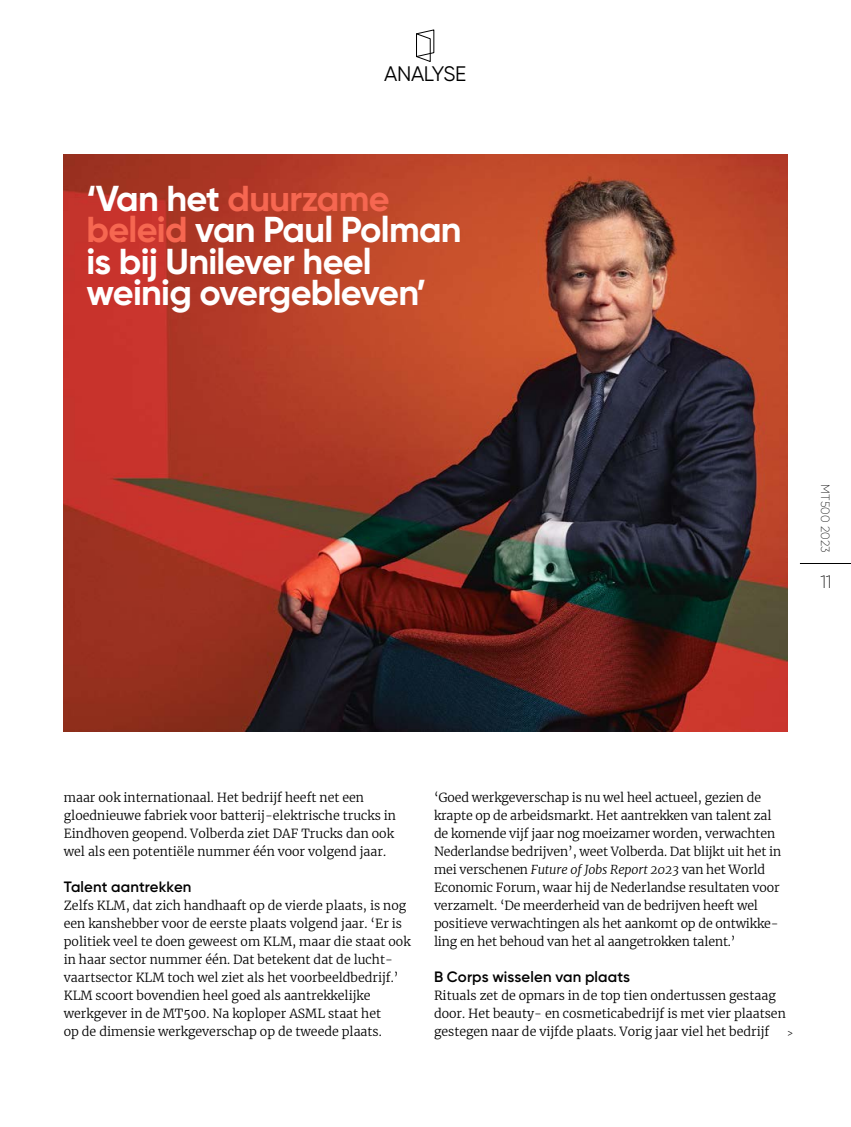
<style>
.page{position:relative;width:851px;height:1127px;background:#fff}
.page>*{position:absolute;margin:0;border:0;box-sizing:border-box;transform-origin:0 0}
.Citaat_2{font:700 36px/31.5px "Gilroy";letter-spacing:-.02em;color:#fff}
._07_FLAG_light_11pt{font:21px "Gilroy";letter-spacing:-.015em;color:#000}
.t1{font:200 18px "Gilroy";color:#000}
.Paraheader_1{font:600 15px "Gilroy";letter-spacing:.01em;color:#000}
.Body_1{font:300 12.45px/18px "Merriweather";color:#000}
.t2{font:200 12px "Gilroy";color:#000}
.Body_1-2{font:300 9px "Merriweather";color:#000}
.s1{color:#f66751}
.s2{font-style:italic}
</style>
<div class="page">
<img style="left:64px;top:155px;width:723px;height:577px">
<hr style="left:799px;top:563px;width:51px;height:1px;background:#000">
<svg style="left:416px;top:29px;width:18px;height:33px"></svg>
<p class="_07_FLAG_light_11pt" style="left:384px;top:60px;width:84px">ANALYSE</p>
<p class="Citaat_2" style="left:86px;top:182px;width:376px">‘Van het <span class="s1">duurzame beleid</span> van Paul Polman is bij Unilever heel weinig overgebleven’</p>
<p class="t2" style="left:832px;top:484px;width:70px;rotate:90deg">MT500 2023</p>
<h3 class="t1" style="left:820px;top:571px;width:13px">11</h3>
<p class="Body_1" style="left:64px;top:788px;width:334px">maar ook internationaal. Het bedrijf heeft net een gloednieuwe fabriek voor batterij-elektrische trucks in Eindhoven geopend. Volberda ziet DAF Trucks dan ook wel als een potentiële nummer één voor volgend jaar.</p>
<p class="Paraheader_1" style="left:64px;top:877px;width:129px">Talent aantrekken</p>
<p class="Body_1" style="left:64px;top:896px;width:348px">Zelfs KLM, dat zich handhaaft op de vierde plaats, is nog een kanshebber voor de eerste plaats volgend jaar. ‘Er is politiek veel te doen geweest om KLM, maar die staat ook in haar sector nummer één. Dat betekent dat de lucht&shy;vaartsector KLM toch wel ziet als het voorbeeldbedrijf.’ KLM scoort bovendien heel goed als aantrekkelijke werkgever in de MT500. Na koploper ASML staat het<br>op de dimensie werkgeverschap op de tweede plaats.</p>
<p class="Body_1" style="left:434px;top:788px;width:349px">‘Goed werkgeverschap is nu wel heel actueel, gezien de krapte op de arbeidsmarkt. Het aantrekken van talent zal de komende vijf jaar nog moeizamer worden, verwachten Nederlandse bedrijven’, weet Volberda. Dat blijkt uit het in mei verschenen <span class="s2">Future of Jobs Report 2023</span> van het World Economic Forum, waar hij de Nederlandse resultaten voor verzamelt. ‘De meerderheid van de bedrijven heeft wel positieve verwachtingen als het aankomt op de ontwikke&shy;ling en het behoud van het al aangetrokken talent.’</p>
<p class="Paraheader_1" style="left:434px;top:967px;width:197px">B Corps wisselen van plaats</p>
<p class="Body_1" style="left:434px;top:986px;width:353px">Rituals zet de opmars in de top tien ondertussen gestaag door. Het beauty- en cosmeticabedrijf is met vier plaatsen gestegen naar de vijfde plaats. Vorig jaar viel het bedrijf</p>
<p class="Body_1-2" style="left:787px;top:1026px;width:8px">&gt;</p>
</div>
